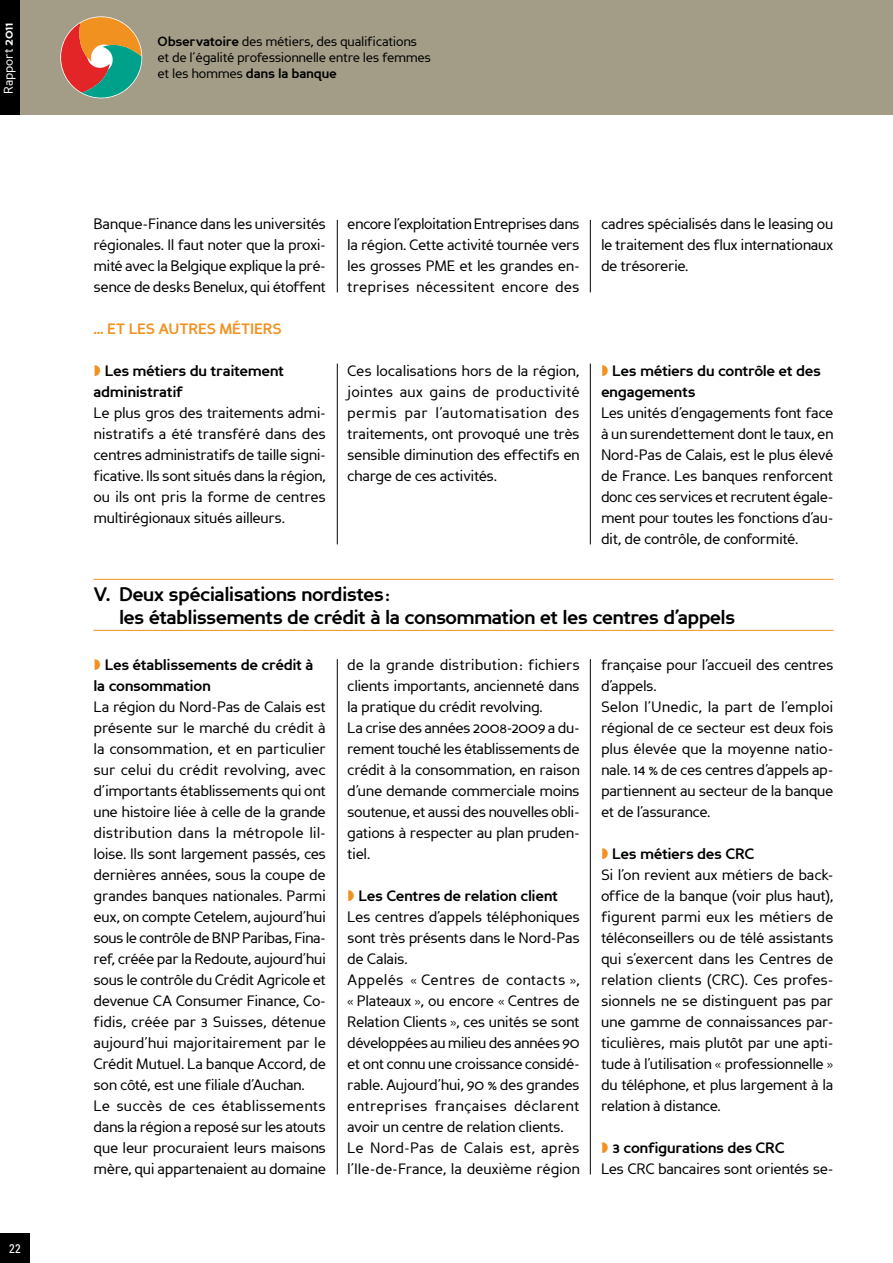
<style>
.page{position:relative;width:893px;height:1263px;background:#fff}
.page>*{position:absolute;margin:0;border:0;box-sizing:border-box;transform-origin:0 0}
.t1{font:700 19.5px/22.5px "Perspective Sans";letter-spacing:-.035em;color:#000}
.t2{font:15px/21px "Perspective Sans";letter-spacing:-.025em;color:#000;text-align:justify}
.t3{font:700 15px/21px "Perspective Sans";letter-spacing:-.025em;color:#000}
.t4{font:700 15px "Perspective Sans";color:#f19120}
.t5{font:13.35px/15.9px "Perspective Sans";letter-spacing:-.025em;color:#000}
.t6{font:12.45px "Perspective Sans";color:#fff}
.t7{font:condensed 12.45px "Univers";color:#fff}
.s1{font-weight:700}
</style>
<div class="page">
<hr style="left:94px;top:579px;width:739px;height:1px;background:#f19120">
<hr style="left:94px;top:630px;width:739px;height:1px;background:#f19120">
<hr style="left:337px;top:220px;width:1px;height:72px;background:#000">
<hr style="left:590px;top:220px;width:1px;height:72px;background:#000">
<hr style="left:337px;top:364px;width:1px;height:180px;background:#000">
<hr style="left:590px;top:364px;width:1px;height:180px;background:#000">
<hr style="left:337px;top:659px;width:1px;height:515px;background:#000">
<hr style="left:590px;top:659px;width:1px;height:515px;background:#000">
<div style="left:0;top:0;width:893px;height:115px;background:#a39d87"></div>
<svg style="left:60px;top:16px;width:81px;height:82px"></svg>
<div style="left:0;top:0;width:19px;height:115px;background:#000"></div>
<div style="left:0;top:1233px;width:30px;height:30px;background:#000"></div>
<p class="t6" style="left:1px;top:94px;width:72px;rotate:-90deg">Rapport <span class="s1">2011</span></p>
<p class="t7" style="left:9px;top:1241px;width:13px">22</p>
<p class="t5" style="left:158px;top:34px;width:275px"><span class="s1">Observatoire</span> des métiers, des qualifications et de l’égalité professionnelle entre les femmes et les hommes <span class="s1">dans la banque</span></p>
<p class="t2" style="left:94px;top:214px;width:234px">Banque-Finance dans les universités régionales. I l faut noter que la proxi&shy;mité avec la Belgique explique la pré&shy;sence de desks Benelux, qui étoffent</p>
<p class="t2" style="left:347px;top:214px;width:234px">encore l’exploitation Entreprises dans la région. Cette activité tournée vers les grosses PME</p>
<p class="t2" style="left:347px;top:256px;width:234px;text-align:right">et les grandes en-<br>treprises nécessitent encore des</p>
<p class="t4" style="left:94px;top:320px;width:76px">… Et Les autres</p>
<p class="t4" style="left:219px;top:320px;width:10px">métiers</p>
<p class="t3" style="left:94px;top:361px;width:192px;text-indent:11px">Les métiers du traitement administratif</p>
<p class="t2" style="left:94px;top:403px;width:234px">Le plus gros des traitements admi&shy;nistratifs a été transféré dans des centres administratifs de taille signi&shy;ficative. I ls sont situés dans la région, ou ils ont pris la forme de centres multirégionaux situés ailleurs.</p>
<p class="t2" style="left:347px;top:361px;width:234px">Ces localisations hors de la région, jointes aux gains de productivité permis par l’automatisation des traitements, ont provoqué une très sensible diminution des effectifs en charge de ces activités.</p>
<p class="t2" style="left:601px;top:214px;width:234px">cadres spécialisés dans le leasing ou le traitement des flux internationaux de trésorerie.</p>
<p class="t3" style="left:601px;top:361px;width:222px;text-indent:11px">Les métiers du contrôle et des engagements</p>
<p class="t2" style="left:601px;top:403px;width:234px">Les unités d’engagements font face à un surendettement dont le taux, en Nord-Pas de Calais, est le plus élevé de France. Les banques renforcent donc ces services et recrutent égale&shy;ment pour toutes les fonctions d’au&shy;dit, de contrôle, de conformité.</p>
<h1 class="t1" style="left:119px;top:583px;width:618px;text-indent:-26px">V. Deux spécialisations nordistes:<br>les établissements de crédit à la consommation et les centres d’appels</h1>
<p class="t3" style="left:94px;top:655px;width:222px;text-indent:11px">Les établissements de crédit à la consommation</p>
<p class="t2" style="left:94px;top:697px;width:234px">La région du Nord-Pas de Calais est présente sur le marché du crédit à la consommation, et en particulier sur celui du crédit revolving, avec d’importants établissements qui ont une histoire liée à celle de la grande distribution dans la métropole lil&shy;loise. I ls sont largement passés, ces dernières années, sous la coupe de grandes banques nationales. Parmi eux, on compte Cetelem, aujourd’hui sous le contrôle de BNP</p>
<p class="t2" style="left:347px;top:655px;width:234px;text-align:left">de la grande distribution: fichiers clients importants, ancienneté dans la pratique du crédit revolving.<br>La crise des années 2008-2009 a du&shy;rement touché les établissements de crédit à la consommation, en raison d’une demande commerciale moins soutenue, et aussi des nouvelles obli&shy;gations à respecter au plan pruden&shy;tiel.</p>
<p class="t3" style="left:359px;top:886px;width:201px">Les Centres de relation client</p>
<p class="t2" style="left:347px;top:907px;width:234px;text-align:left">Les centres d’appels téléphoniques sont très présents dans le Nord-Pas de Calais.<br>Appelés « Centres de contacts », « Plateaux », ou encore « Centres de Relation Clients », ces unités se sont développées au milieu des années 90 et ont connu une croissance considé&shy;rable. Aujourd’hui, 90 % des grandes entreprises françaises déclarent avoir un centre de relation clients.<br>Le Nord-Pas de Calais est, après l’IIe-de-France, la deuxième région</p>
<p class="t2" style="left:601px;top:655px;width:234px;text-align:left">française pour l’accueil des centres d’appels.<br>Selon l’U nedic, la part de l’emploi régional de ce secteur est deux fois plus élevée que la moyenne natio&shy;nale. 14 % de ces centres d’appels ap&shy;partiennent au secteur de la banque et de l’assurance.</p>
<p class="t3" style="left:612px;top:844px;width:144px">Les métiers des CRC</p>
<p class="t2" style="left:601px;top:865px;width:234px">Si l’on revient aux métiers de back&shy;office de la banque (voir plus haut), figurent parmi eux les métiers de téléconseillers ou de télé assistants qui s’exercent dans les Centres de relation clients (CRC</p>
<p class="t2" style="left:94px;top:928px;width:234px;text-align:left;text-indent:149px">Paribas, Fina&shy;ref, créée par la Redoute, aujourd’hui sous le contrôle du Crédit Agricole et devenue CA Consumer Finance, Co&shy;fidis, créée par 3 Suisses, détenue aujourd’hui majoritairement par le Crédit Mutuel. La banque Accord, de son côté, est une filiale d’Auchan.<br>Le succès de ces établissements dans la région a reposé sur les atouts que leur procuraient leurs maisons mère, qui appartenaient au domaine</p>
<p class="t2" style="left:601px;top:970px;width:234px;text-indent:139px">). Ces profes&shy;sionnels ne se distinguent pas par une gamme de connaissances par&shy;ticulières, mais plutôt par une apti&shy;tude à l’utilisation « professionnelle » du téléphone, et plus largement à la relation à distance.</p>
<p class="t3" style="left:612px;top:1138px;width:174px">3 configurations des CRC</p>
<p class="t2" style="left:601px;top:1159px;width:37px">Les CRC</p>
<p class="t2" style="left:658px;top:1159px;width:177px">bancaires sont orientés se-</p>
</div>
